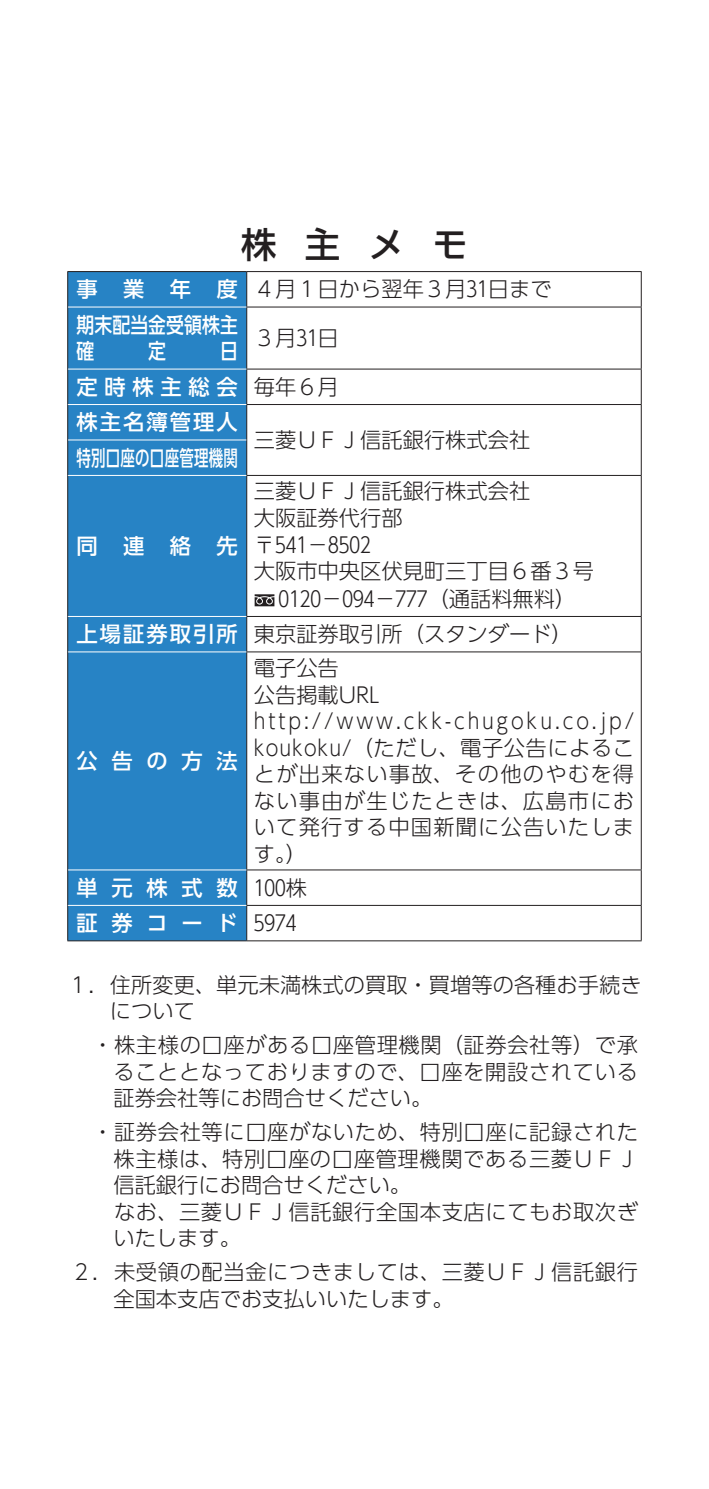
<style>
.page{position:relative;width:709px;height:1489px;background:#fff}
.page>*{position:absolute;margin:0;border:0;box-sizing:border-box;transform-origin:0 0}
.t1{font:500 35.5px "UD Shin Go Pro";color:#231f20}
.t2{font:300 21.25px/26.5px "UD Shin Go Pro";letter-spacing:.03em;color:#231f20;text-align:justify}
.t3{font:300 21.25px/35.5px "UD Shin Go Pro";color:#231f20}
.t4{font:300 21.25px/26.5px "UD Shin Go Pro";letter-spacing:.06em;color:#231f20}
.t5{font:500 21.25px/35.5px "UD Shin Go Pro";letter-spacing:.645em;color:#fff}
.t6{font:500 21.25px/35.5px "UD Shin Go Pro";letter-spacing:.095em;color:#fff}
.t7{font:500 21.25px "UD Shin Go Pro";letter-spacing:.015em;color:#fff;scale:.68 1}
.t8{font:500 21.25px "UD Shin Go Pro";letter-spacing:.315em;color:#fff}
.t9{font:500 21.25px "UD Shin Go Pro";letter-spacing:.315em;color:#fff;scale:.84 1}
.s1{font-weight:500;color:#fff}
.s2{font-weight:300;color:#231f20}
</style>
<div class="page">
<div style="left:68px;top:272px;width:178px;height:668px;background:#2783c5"></div>
<hr style="left:67px;top:271px;width:180px;height:1px;background:#231f20">
<hr style="left:67px;top:272px;width:1px;height:35px;background:#231f20">
<hr style="left:247px;top:271px;width:394px;height:1px;background:#231f20">
<hr style="left:246px;top:272px;width:1px;height:34px;background:#231f20">
<hr style="left:641px;top:272px;width:1px;height:34px;background:#231f20">
<hr style="left:67px;top:307px;width:1px;height:62px;background:#231f20">
<hr style="left:246px;top:306px;width:395px;height:1px;background:#231f20">
<hr style="left:246px;top:307px;width:1px;height:62px;background:#231f20">
<hr style="left:641px;top:307px;width:1px;height:62px;background:#231f20">
<hr style="left:67px;top:369px;width:1px;height:35px;background:#231f20">
<hr style="left:246px;top:368px;width:395px;height:1px;background:#231f20">
<hr style="left:246px;top:369px;width:1px;height:35px;background:#231f20">
<hr style="left:641px;top:369px;width:1px;height:35px;background:#231f20">
<hr style="left:67px;top:404px;width:1px;height:36px;background:#231f20">
<hr style="left:246px;top:404px;width:395px;height:1px;background:#231f20">
<hr style="left:246px;top:405px;width:1px;height:35px;background:#231f20">
<hr style="left:641px;top:405px;width:1px;height:35px;background:#231f20">
<hr style="left:67px;top:440px;width:1px;height:35px;background:#231f20">
<hr style="left:246px;top:440px;width:1px;height:35px;background:#231f20">
<hr style="left:641px;top:440px;width:1px;height:35px;background:#231f20">
<hr style="left:67px;top:475px;width:1px;height:141px;background:#231f20">
<hr style="left:246px;top:475px;width:395px;height:1px;background:#231f20">
<hr style="left:246px;top:476px;width:1px;height:140px;background:#231f20">
<hr style="left:641px;top:476px;width:1px;height:140px;background:#231f20">
<hr style="left:67px;top:616px;width:1px;height:36px;background:#231f20">
<hr style="left:246px;top:616px;width:395px;height:1px;background:#231f20">
<hr style="left:246px;top:617px;width:1px;height:34px;background:#231f20">
<hr style="left:641px;top:617px;width:1px;height:34px;background:#231f20">
<hr style="left:67px;top:652px;width:1px;height:217px;background:#231f20">
<hr style="left:246px;top:651px;width:395px;height:1px;background:#231f20">
<hr style="left:246px;top:652px;width:1px;height:217px;background:#231f20">
<hr style="left:641px;top:652px;width:1px;height:217px;background:#231f20">
<hr style="left:67px;top:869px;width:1px;height:36px;background:#231f20">
<hr style="left:246px;top:869px;width:395px;height:1px;background:#231f20">
<hr style="left:246px;top:870px;width:1px;height:35px;background:#231f20">
<hr style="left:641px;top:870px;width:1px;height:35px;background:#231f20">
<hr style="left:67px;top:905px;width:1px;height:35px;background:#231f20">
<hr style="left:246px;top:904px;width:395px;height:1px;background:#231f20">
<hr style="left:246px;top:905px;width:1px;height:35px;background:#231f20">
<hr style="left:641px;top:905px;width:1px;height:35px;background:#231f20">
<hr style="left:67px;top:940px;width:180px;height:1px;background:#231f20">
<hr style="left:247px;top:940px;width:394px;height:1px;background:#231f20">
<hr style="left:68px;top:904px;width:178px;height:1px;background:#fff">
<hr style="left:68px;top:306px;width:178px;height:1px;background:#fff">
<hr style="left:68px;top:368px;width:178px;height:1px;background:#fff">
<hr style="left:68px;top:404px;width:178px;height:1px;background:#fff">
<hr style="left:68px;top:439px;width:178px;height:1px;background:#fff">
<hr style="left:68px;top:475px;width:178px;height:1px;background:#fff">
<hr style="left:68px;top:616px;width:178px;height:1px;background:#fff">
<hr style="left:68px;top:651px;width:178px;height:1px;background:#fff">
<hr style="left:68px;top:869px;width:178px;height:1px;background:#fff">
<svg style="left:255px;top:594px;width:19px;height:12px"></svg>
<h1 class="t1" style="left:241px;top:216px;width:228px">株主メモ</h1>
<p class="t3" style="left:77px;top:271px;width:476px"><span class="s1">事 業 年 度</span> ４月１ 日から翌年３月３１ 日まで<span class="s1">期末配当金受領株主</span></p>
<p class="t9" style="left:77px;top:334px;width:23px">確</p>
<p class="t9" style="left:148px;top:334px;width:23px">定</p>
<p class="t9" style="left:220px;top:334px;width:23px">日</p>
<p class="t2" style="left:254px;top:324px;width:87px">３月３１日</p>
<p class="t6" style="left:77px;top:368px;width:264px">定時株主総会 <span class="s2">毎年６月</span>株主名簿管理人</p>
<p class="t3" style="left:254px;top:421px;width:278px">三菱ＵＦＪ信託銀行株式会社</p>
<p class="t7" style="left:77px;top:440px;width:239px">特別口座の口座管理機関</p>
<p class="t3" style="left:254px;top:473px;width:278px">三菱ＵＦＪ信託銀行株式会社</p>
<p class="t3" style="left:254px;top:499px;width:150px">大阪証券代行部</p>
<p class="t2" style="left:254px;top:530px;width:35px">〒５４１－８５０２</p>
<p class="t3" style="left:254px;top:552px;width:363px">大阪市中央区伏見町三丁目６番３号　</p>
<p class="t2" style="left:279px;top:584px;width:14px">０１２０－０９４－７７７</p>
<p class="t8" style="left:77px;top:528px;width:163px">同連絡先</p>
<p class="t3" style="left:77px;top:580px;width:501px;text-align:right">（通話料無料）<br><span class="s1">上場証券取引所</span> 東京証券取引所（スタンダード）</p>
<p class="t4" style="left:254px;top:654px;width:382px">電子公告<br>公告掲載URL http://www.ckk-chugoku.co.jp/ koukoku/（ただし、電子公告によることが出来ない事故、その他のやむを得ない事由が生じたときは、広島市において発行する中国新聞に公告いたします。）</p>
<p class="t5" style="left:77px;top:869px;width:232px">単元株式数<span class="s2">１００株</span>証券コード<span class="s2">５９７４</span></p>
<p class="t8" style="left:77px;top:743px;width:163px">公告の方法</p>
<p class="t3" style="left:110px;top:970px;width:533px;line-height:26.5px;text-indent:-43px">１ ．住所変更、単元未満株式の買取・買増等の各種お手続きについて</p>
<p class="t2" style="left:113px;top:1030px;width:526px;text-indent:-43px">　・株主様の口座がある口座管理機関（証券会社等）で承ることとなっておりますので、口座を開設されている証券会社等にお問合せください。</p>
<p class="t2" style="left:71px;top:1117px;width:568px">　・証券会社等に口座がないため、特別口座に記録された</p>
<p class="t2" style="left:113px;top:1144px;width:526px">株主様は、特別口座の口座管理機関である三菱ＵＦＪ</p>
<p class="t3" style="left:113px;top:1166px;width:299px">信託銀行にお問合せください。</p>
<p class="t2" style="left:71px;top:1197px;width:568px">　　なお、三菱ＵＦＪ信託銀行全国本支店にてもお取次ぎ</p>
<p class="t2" style="left:113px;top:1224px;width:129px">いたします。</p>
<p class="t2" style="left:113px;top:1257px;width:526px;text-indent:-43px">２．未受領の配当金につきましては、三菱ＵＦＪ信託銀行全国本支店でお支払いいたします。</p>
</div>
